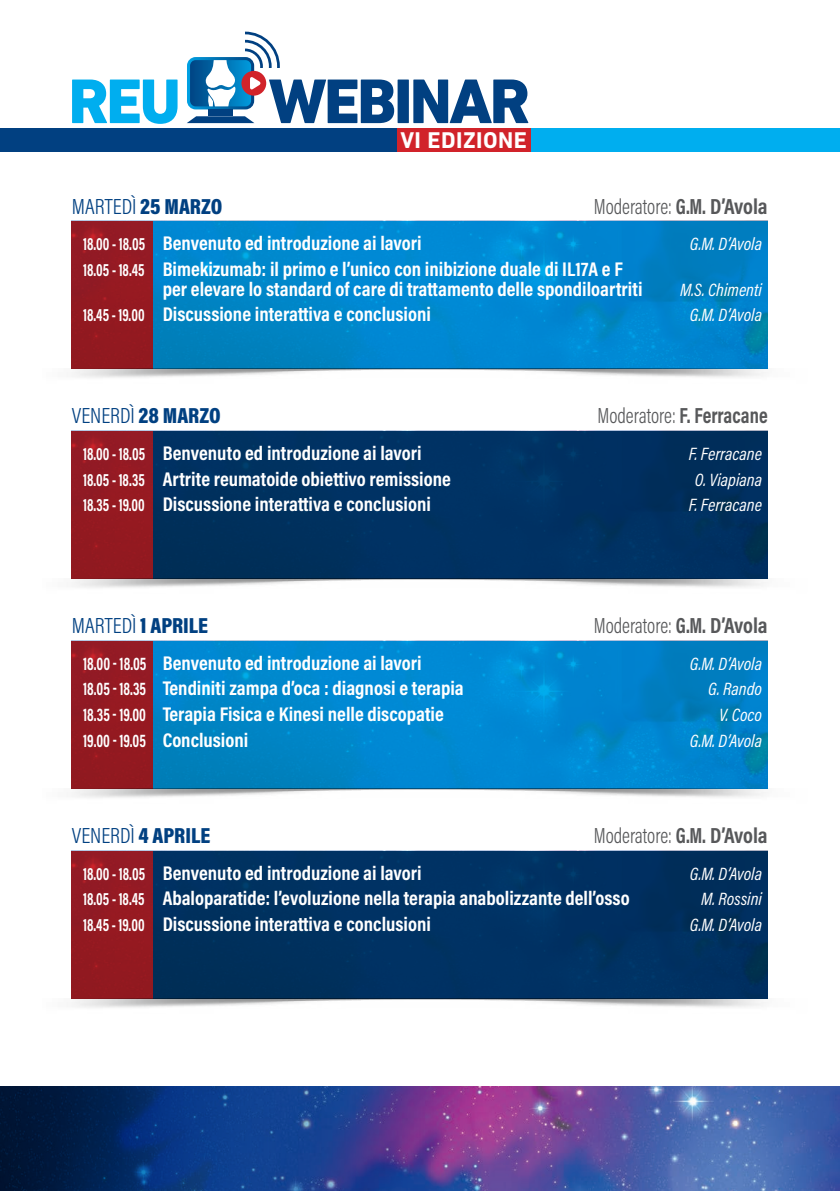
<style>
.page{position:relative;width:840px;height:1191px;background:#fff}
.page>*{position:absolute;margin:0;border:0;box-sizing:border-box;transform-origin:0 0}
.t1{font:700 23.2px "DIN Next LT Pro";letter-spacing:.02em;color:#fff}
.t2{font:300 22px "Acumin Pro Cond";color:#57585a;scale:.9 1}
.t3{font:300 22px "Acumin Pro Cond";color:#014081}
.t4{font:700 20px/20px "Acumin Pro Cond";color:#fff}
.t5{font:italic 18px "Acumin Pro Cond";color:#fff}
.t6{font:700 18px "Acumin Pro Cond";color:#fff;scale:.8 1}
.s1{font-weight:900}
.s2{font-weight:700}
.s3{font-size:18px}
.s4{font-size:20px}
</style>
<div class="page">
<div style="left:0;top:128px;width:839px;height:23px;background:#014081"></div>
<div style="left:524px;top:128px;width:315px;height:23px;background:#00aeef"></div>
<svg style="left:72px;top:80px;width:105px;height:44px"></svg>
<svg style="left:187px;top:32px;width:341px;height:91px"></svg>
<div style="left:396px;top:128px;width:134px;height:23px;background:#d1232a"></div>
<img style="left:71px;top:368px;width:697px;height:10px">
<div style="left:72px;top:221px;width:81px;height:147px;background:#931a21"></div>
<svg style="left:153px;top:221px;width:614px;height:147px;background:#0085cc"></svg>
<img style="left:71px;top:788px;width:697px;height:10px">
<div style="left:72px;top:641px;width:81px;height:147px;background:#931a21"></div>
<svg style="left:153px;top:641px;width:614px;height:147px;background:#0085cc"></svg>
<img style="left:71px;top:578px;width:697px;height:10px">
<div style="left:72px;top:431px;width:81px;height:147px;background:#931a21"></div>
<div style="left:153px;top:431px;width:614px;height:147px;background:#003161"></div>
<img style="left:71px;top:998px;width:697px;height:10px">
<div style="left:72px;top:850px;width:81px;height:148px;background:#931a21"></div>
<div style="left:153px;top:850px;width:614px;height:148px;background:#003161"></div>
<img style="left:556px;top:1086px;width:283px;height:105px">
<svg style="left:0;top:1086px;width:556px;height:105px;background:#2e367e"></svg>
<p class="t1" style="left:400px;top:126px;width:128px">VI EDIZIONE</p>
<p class="t3" style="left:72px;top:192px;width:152px">MARTEDÌ <span class="s1">25 MARZO</span></p>
<p class="t2" style="left:593px;top:192px;width:194px">Moderatore: <span class="s2">G.M. D’Avola</span></p>
<p class="t4" style="left:83px;top:232px;width:340px"><span class="s3">18.00 - 18.05</span> Benvenuto ed introduzione ai lavori</p>
<p class="t5" style="left:689px;top:232px;width:73px">G.M. D’Avola</p>
<p class="t4" style="left:163px;top:258px;width:481px;text-indent:-79px"><span class="s3">18.05 - 18.45</span> Bimekizumab: il primo e l’unico con inibizione duale di IL17A e F per elevare lo standard of care di trattamento delle spondiloartriti</p>
<p class="t5" style="left:679px;top:278px;width:83px">M.S. Chimenti</p>
<p class="t4" style="left:83px;top:304px;width:349px"><span class="s3">18.45 - 19.00</span> Discussione interattiva e conclusioni</p>
<p class="t5" style="left:689px;top:303px;width:73px">G.M. D’Avola</p>
<p class="t3" style="left:72px;top:402px;width:150px">VENERDÌ <span class="s1">28 MARZO</span></p>
<p class="t2" style="left:597px;top:402px;width:190px">Moderatore: <span class="s2">F. Ferracane</span></p>
<p class="t4" style="left:83px;top:442px;width:340px"><span class="s3">18.00 - 18.05</span> Benvenuto ed introduzione ai lavori</p>
<p class="t5" style="left:688px;top:442px;width:75px">F. Ferracane</p>
<p class="t4" style="left:83px;top:468px;width:369px"><span class="s3">18.05 - 18.35</span> Artrite reumatoide obiettivo remissione</p>
<p class="t5" style="left:694px;top:467px;width:68px">O. Viapiana</p>
<p class="t4" style="left:83px;top:494px;width:349px"><span class="s3">18.35 - 19.00</span> Discussione interattiva e conclusioni</p>
<p class="t5" style="left:688px;top:493px;width:75px">F. Ferracane</p>
<p class="t3" style="left:72px;top:612px;width:138px">MARTEDÌ <span class="s1">1 APRILE</span></p>
<p class="t2" style="left:593px;top:612px;width:194px">Moderatore: <span class="s2">G.M. D’Avola</span></p>
<p class="t4" style="left:83px;top:652px;width:340px"><span class="s3">18.00 - 18.05</span> Benvenuto ed introduzione ai lavori</p>
<p class="t5" style="left:689px;top:652px;width:73px">G.M. D’Avola</p>
<p class="t4" style="left:83px;top:678px;width:382px"><span class="s3">18.05 - 18.35</span> Tendiniti zampa d’oca : diagnosi e terapia</p>
<p class="t5" style="left:708px;top:677px;width:55px">G. Rando</p>
<p class="t4" style="left:83px;top:703px;width:362px"><span class="s3">18.35 - 19.00</span> Terapia Fisica e Kinesi nelle discopatie</p>
<p class="t5" style="left:718px;top:703px;width:44px">V. Coco</p>
<p class="t6" style="left:83px;top:728px;width:208px">19.00 - 19.05 <span class="s4">Conclusioni</span></p>
<p class="t5" style="left:689px;top:729px;width:73px">G.M. D’Avola</p>
<p class="t3" style="left:72px;top:821px;width:140px">VENERDÌ <span class="s1">4 APRILE</span></p>
<p class="t2" style="left:593px;top:821px;width:194px">Moderatore: <span class="s2">G.M. D’Avola</span></p>
<p class="t4" style="left:83px;top:862px;width:340px"><span class="s3">18.00 - 18.05</span> Benvenuto ed introduzione ai lavori</p>
<p class="t5" style="left:689px;top:862px;width:73px">G.M. D’Avola</p>
<p class="t4" style="left:83px;top:888px;width:547px"><span class="s3">18.05 - 18.45</span> Abaloparatide: l’evoluzione nella terapia anabolizzante dell’osso</p>
<p class="t5" style="left:700px;top:887px;width:62px">M. Rossini</p>
<p class="t4" style="left:83px;top:913px;width:349px"><span class="s3">18.45 - 19.00</span> Discussione interattiva e conclusioni</p>
<p class="t5" style="left:689px;top:913px;width:73px">G.M. D’Avola</p>
</div>
